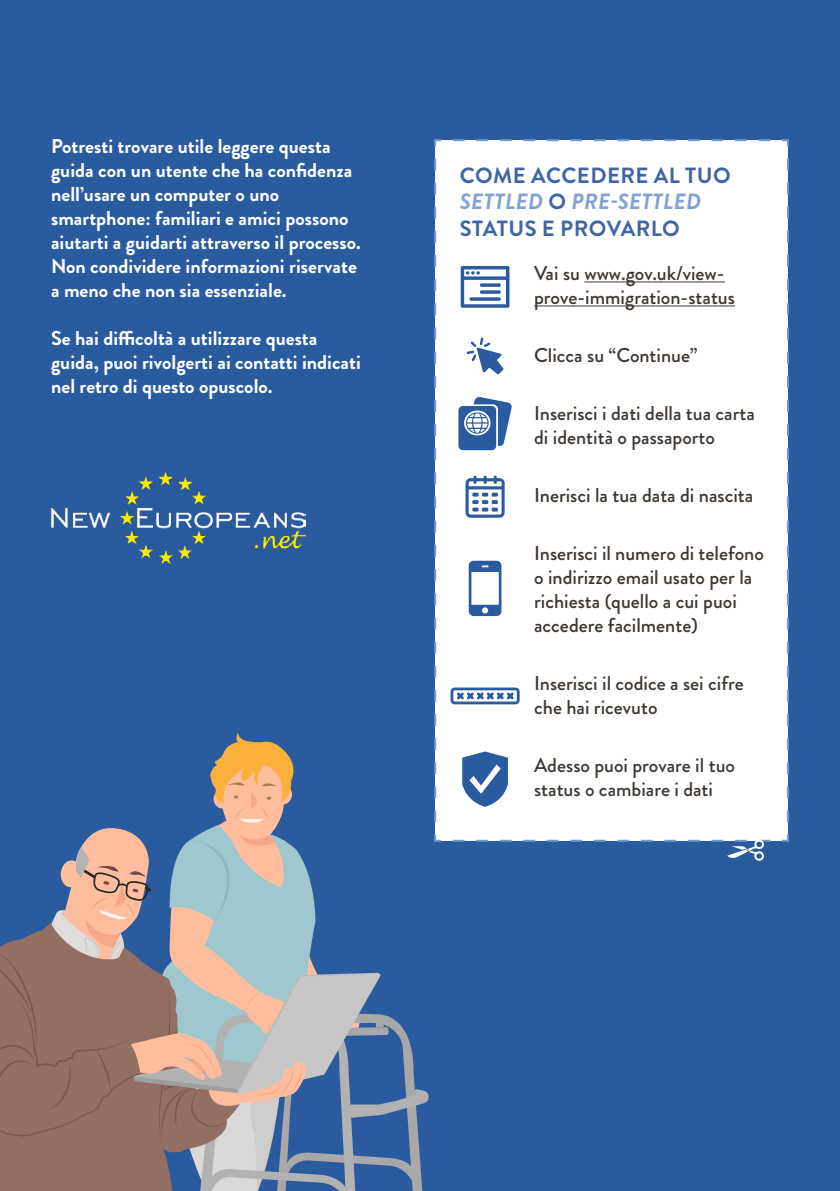
<style>
.page{position:relative;width:840px;height:1191px;background:#fff}
.page>*{position:absolute;margin:0;border:0;box-sizing:border-box;transform-origin:0 0}
.t1{font:700 22px/26.4px "Brandon Grotesque";letter-spacing:.02em;color:#4065a6}
.t2{font:700 20px/24px "Brandon Grotesque";color:#fff}
.t3{font:500 20px/24px "Brandon Grotesque";color:#3d3732}
.s1{font-style:italic;color:#80a3d1}
</style>
<div class="page">
<div style="left:0;top:0;width:839px;height:1191px;background:#2b5b9f"></div>
<div style="left:434px;top:139px;width:355px;height:703px;background:#fff"></div>
<hr style="left:584px;top:281px;width:140px;height:1px;background:#3d3732">
<hr style="left:534px;top:305px;width:200px;height:1px;background:#3d3732">
<svg style="left:458px;top:396px;width:54px;height:54px"></svg>
<svg style="left:465px;top:475px;width:39px;height:43px"></svg>
<svg style="left:468px;top:561px;width:33px;height:55px"></svg>
<svg style="left:460px;top:266px;width:49px;height:42px"></svg>
<svg style="left:479px;top:283px;width:21px;height:4px"></svg>
<svg style="left:479px;top:290px;width:21px;height:4px"></svg>
<svg style="left:469px;top:297px;width:31px;height:4px"></svg>
<svg style="left:466px;top:337px;width:37px;height:37px"></svg>
<svg style="left:450px;top:687px;width:69px;height:17px"></svg>
<svg style="left:462px;top:751px;width:45px;height:56px"></svg>
<svg style="left:0;top:158px;width:436px;height:1033px"></svg>
<svg style="left:452px;top:839px;width:323px;height:22px"></svg>
<p class="t2" style="left:51px;top:135px;width:311px">Potresti trovare utile leggere questa guida con un utente che ha confidenza nell’usare un computer o uno smartphone: familiari e amici possono aiutarti a guidarti attraverso il processo.<br>Non condividere informazioni riservate a meno che non sia essenziale.</p>
<p class="t2" style="left:51px;top:327px;width:311px">Se hai difficoltà a utilizzare questa guida, puoi rivolgerti ai contatti indicati nel retro di questo opuscolo.</p>
<p class="t1" style="left:459px;top:162px;width:272px">COME ACCEDERE AL TUO<br><span class="s1">SETTLED</span> O <span class="s1">PRE-SETTLED<br></span>STATUS E PROVARLO</p>
<p class="t3" style="left:534px;top:261px;width:192px">Vai su www.gov.uk/view-</p>
<p class="t3" style="left:534px;top:285px;width:202px">prove-immigration-status</p>
<p class="t3" style="left:534px;top:343px;width:165px">Clicca su “Continue“</p>
<p class="t3" style="left:534px;top:401px;width:222px">Inserisci i dati della tua carta di identità o passaporto</p>
<p class="t3" style="left:534px;top:483px;width:220px">Inerisci la tua data di nascita</p>
<p class="t3" style="left:534px;top:541px;width:231px">Inserisci il numero di telefono o indirizzo email usato per la richiesta (quello a cui puoi accedere facilmente(</p>
<p class="t3" style="left:534px;top:671px;width:211px">Inserisci il codice a sei cifre che hai ricevuto</p>
<p class="t3" style="left:534px;top:753px;width:202px">Adesso puoi provare il tuo status o cambiare i dati</p>
</div>
